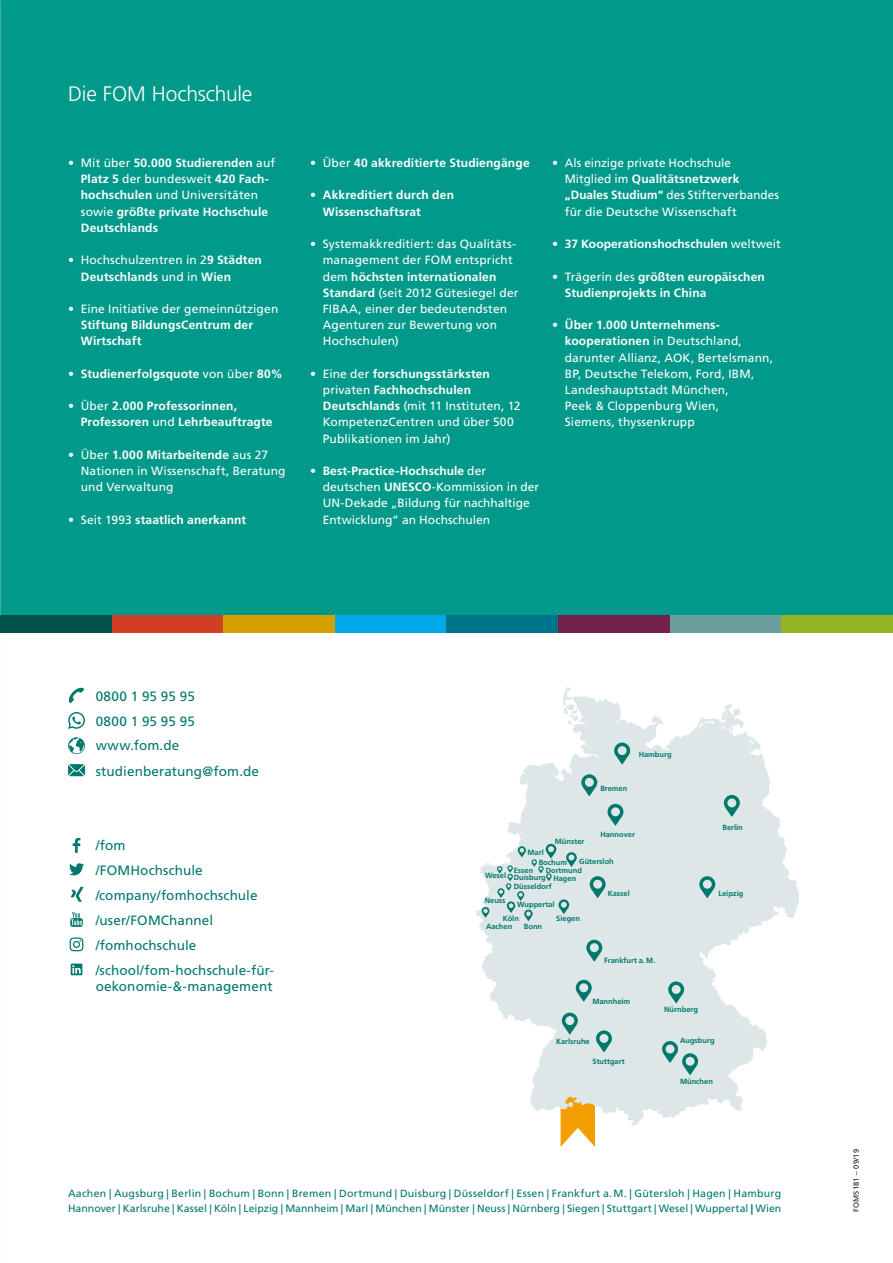
<style>
.page{position:relative;width:893px;height:1263px;background:#fff}
.page>*{position:absolute;margin:0;border:0;box-sizing:border-box;transform-origin:0 0}
.t1{font:300 21px "Frutiger LT Std";letter-spacing:-.005em;color:#fff}
.t2{font:13.5px/25px "Frutiger LT Std";letter-spacing:.01em;color:#00786c}
.t3{font:12px/16.2px "Frutiger LT Std";letter-spacing:.01em;color:#fff}
.t4{font:700 12px/16.2px "Frutiger LT Std";letter-spacing:.015em;color:#fff}
.t5{font:10.5px/15px "Frutiger LT Std";letter-spacing:.015em;color:#00786c}
.t6{font:700 7.5px/7.6px "Frutiger LT Std";color:#00786c}
.t7{font:7.5px "Frutiger LT Std";letter-spacing:.025em;color:#1d1d1b}
.s1{font-weight:400}
.s2{font-weight:700}
.s3{font-weight:900}
</style>
<div class="page">
<div style="left:0;top:0;width:893px;height:623px;background:#00998a"></div>
<svg style="left:561px;top:1126px;width:34px;height:21px"></svg>
<svg style="left:476px;top:687px;width:324px;height:439px;fill:#dde7e7"></svg>
<svg style="left:614px;top:743px;width:16px;height:21px"></svg>
<svg style="left:724px;top:795px;width:16px;height:22px"></svg>
<svg style="left:581px;top:774px;width:16px;height:22px"></svg>
<svg style="left:607px;top:804px;width:16px;height:22px"></svg>
<svg style="left:590px;top:876px;width:16px;height:22px"></svg>
<svg style="left:699px;top:876px;width:16px;height:22px"></svg>
<svg style="left:482px;top:907px;width:7px;height:11px"></svg>
<svg style="left:497px;top:844px;width:80px;height:77px;background:#cadddc"></svg>
<svg style="left:586px;top:940px;width:16px;height:21px"></svg>
<svg style="left:576px;top:980px;width:16px;height:21px"></svg>
<svg style="left:562px;top:1013px;width:16px;height:21px"></svg>
<svg style="left:596px;top:1030px;width:16px;height:22px"></svg>
<svg style="left:668px;top:981px;width:16px;height:22px"></svg>
<svg style="left:662px;top:1041px;width:36px;height:34px"></svg>
<svg style="left:68px;top:687px;width:16px;height:16px"></svg>
<svg style="left:68px;top:712px;width:17px;height:17px"></svg>
<svg style="left:68px;top:737px;width:17px;height:17px"></svg>
<svg style="left:68px;top:764px;width:17px;height:12px"></svg>
<svg style="left:73px;top:838px;width:7px;height:15px"></svg>
<svg style="left:69px;top:863px;width:15px;height:12px"></svg>
<svg style="left:71px;top:887px;width:12px;height:15px"></svg>
<svg style="left:70px;top:912px;width:13px;height:15px"></svg>
<svg style="left:70px;top:937px;width:13px;height:14px"></svg>
<svg style="left:71px;top:963px;width:11px;height:12px"></svg>
<div style="left:335px;top:615px;width:111px;height:17px;background:#00a8e7"></div>
<div style="left:670px;top:615px;width:111px;height:17px;background:#6b9e9c"></div>
<div style="left:446px;top:615px;width:112px;height:17px;background:#00748c"></div>
<div style="left:558px;top:615px;width:112px;height:17px;background:#73204a"></div>
<div style="left:223px;top:615px;width:112px;height:17px;background:#d49f00"></div>
<div style="left:112px;top:615px;width:111px;height:17px;background:#d03f25"></div>
<div style="left:0;top:615px;width:112px;height:17px;background:#00534a"></div>
<div style="left:781px;top:615px;width:112px;height:17px;background:#96b522"></div>
<h1 class="t1" style="left:68px;top:82px;width:186px">Die FOM Hochschule</h1>
<p class="t4" style="left:81px;top:155px;width:196px;text-indent:-13px"><span class="s1">• Mit über</span> 50.000 Studierenden <span class="s1">auf<br></span>Platz 5 <span class="s1">der bundesweit</span> 420 Fach&shy;hochschulen <span class="s1">und Universitäten sowie</span> größte private Hochschule<br>Deutschlands</p>
<p class="t3" style="left:81px;top:252px;width:183px;text-indent:-13px">• Hochschulzentren in 2<span class="s2">9 Städten<br>Deutschlands</span> und in <span class="s2">Wien</span></p>
<p class="t3" style="left:68px;top:301px;width:212px">• Eine Initiative der gemeinnützigen</p>
<p class="t4" style="left:81px;top:317px;width:174px">Stiftung BildungsCentrum der<br>Wirtschaft</p>
<p class="t4" style="left:68px;top:365px;width:216px"><span class="s1">•</span> Studienerfolgsquote <span class="s1">von über</span> 80%</p>
<p class="t4" style="left:81px;top:398px;width:193px;text-indent:-13px"><span class="s1">• Über</span> 2.000 Professorinnen,<br>Professoren <span class="s1">und</span> Lehrbeauftragte</p>
<p class="t3" style="left:81px;top:446px;width:206px;text-indent:-13px">• Über <span class="s2">1.000 Mitarbeitende</span> aus 27<br>Nationen in Wissenschaft, Beratung und Verwaltung</p>
<p class="t4" style="left:68px;top:511px;width:180px"><span class="s1">• Seit 1993</span> staatlich anerkannt</p>
<p class="t4" style="left:310px;top:155px;width:221px"><span class="s1">• Über</span> 40 akkreditierte Studiengänge</p>
<p class="t4" style="left:323px;top:187px;width:133px;text-indent:-13px"><span class="s1">•</span> Akkreditiert durch den<br>Wissenschaftsrat</p>
<p class="t3" style="left:323px;top:236px;width:197px;text-indent:-13px">• Systemakkreditiert: das Qualitäts&shy;management der FOM entspricht dem <span class="s2">höchsten internationalen<br>Standard</span> (seit 2012 Gütesiegel der<br>FIBAA, einer der bedeutendsten<br>Agenturen zur Bewertung von<br>Hochschulen)</p>
<p class="t3" style="left:323px;top:365px;width:199px;text-indent:-13px">• Eine der <span class="s2">forschungsstärksten </span>privaten <span class="s2">Fachhochschulen<br>Deutschlands</span> (mit 11 Instituten, 12<br>KompetenzCentren und über 500<br>Publikationen im Jahr)</p>
<p class="t3" style="left:323px;top:463px;width:218px;text-indent:-13px">• <span class="s2">Best-Practice-Hochschule</span> der deutschen <span class="s2">UNESCO</span>-Kommission in der UN-Dekade „Bildung für nachhaltige Entwicklung“ an Hochschulen</p>
<p class="t3" style="left:565px;top:155px;width:216px;text-indent:-13px">• Als einzige private Hochschule Mitglied im <span class="s2">Qualitätsnetzwerk „Duales Studium“</span> des Stifterverbandes für die Deutsche Wissenschaft</p>
<p class="t4" style="left:552px;top:236px;width:230px"><span class="s1">•</span> 37 Kooperationshochschulen <span class="s1">weltweit</span></p>
<p class="t4" style="left:565px;top:268px;width:202px;text-indent:-13px"><span class="s1">• Trägerin des</span> größten europäischen<br>Studienprojekts in China</p>
<p class="t3" style="left:565px;top:317px;width:210px;text-indent:-13px">• <span class="s2">Über 1.000 Unternehmens&shy;kooperationen</span> in Deutschland, darunter Allianz, AOK, Bertelsmann,<br>BP, Deutsche Telekom, Ford, IBM,<br>Landeshauptstadt München,<br>Peek &amp; Cloppenburg Wien,<br>Siemens, thyssenkrupp</p>
<p class="t2" style="left:96px;top:684px;width:165px">0800 1 95 95 95<br>0800 1 95 95 95 www.fom.de studienberatung@fom.de</p>
<p class="t2" style="left:96px;top:832px;width:180px">/fom<br>/FOMHochschule /company/fomhochschule /user/FOMChannel /fomhochschule /school/fom-hochschule-für-</p>
<p class="t2" style="left:96px;top:974px;width:178px">oekonomie-&amp;-management</p>
<p class="t6" style="left:528px;top:848px;width:18px">Marl</p>
<p class="t6" style="left:555px;top:837px;width:31px">Münster</p>
<p class="t6" style="left:600px;top:785px;width:28px">Bremen</p>
<p class="t6" style="left:639px;top:750px;width:34px">Hamburg</p>
<p class="t6" style="left:600px;top:831px;width:36px">Hannover</p>
<p class="t6" style="left:722px;top:823px;width:22px">Berlin</p>
<p class="t6" style="left:579px;top:858px;width:36px">Gütersloh</p>
<p class="t6" style="left:539px;top:859px;width:30px">Bochum</p>
<p class="t6" style="left:514px;top:866px;width:70px;text-indent:32px">Dortmund<br>Duisburg</p>
<p class="t6" style="left:514px;top:866px;width:21px">Essen</p>
<p class="t6" style="left:485px;top:872px;width:23px">Wesel</p>
<p class="t6" style="left:503px;top:914px;width:18px">Köln</p>
<p class="t6" style="left:553px;top:874px;width:24px">Hagen</p>
<p class="t6" style="left:514px;top:883px;width:39px">Düsseldorf</p>
<p class="t6" style="left:608px;top:890px;width:24px">Kassel</p>
<p class="t6" style="left:718px;top:890px;width:27px">Leipzig</p>
<p class="t6" style="left:485px;top:896px;width:22px">Neuss</p>
<p class="t6" style="left:486px;top:922px;width:28px">Aachen</p>
<p class="t6" style="left:517px;top:901px;width:39px">Wuppertal</p>
<p class="t6" style="left:556px;top:914px;width:25px">Siegen</p>
<p class="t6" style="left:524px;top:922px;width:20px">Bonn</p>
<p class="t6" style="left:604px;top:957px;width:53px">Frankfurt a. M.</p>
<p class="t6" style="left:592px;top:997px;width:39px">Mannheim</p>
<p class="t6" style="left:556px;top:1037px;width:35px">Karlsruhe</p>
<p class="t6" style="left:592px;top:1057px;width:34px">Stuttgart</p>
<p class="t6" style="left:664px;top:1005px;width:35px">Nürnberg</p>
<p class="t6" style="left:680px;top:1036px;width:36px">Augsburg</p>
<p class="t6" style="left:680px;top:1078px;width:34px">München</p>
<p class="t5" style="left:68px;top:1186px;width:715px">Aachen | Augsburg | Berlin | Bochum | Bonn | Bremen | Dortmund | Duisburg | Düsseldorf | Essen | Frankfurt a. M. | Gütersloh | Hagen | Hamburg<br>Hannover | Karlsruhe | Kassel | Köln | Leipzig | Mannheim | Marl | München | Münster | Neuss | Nürnberg | Siegen | Stuttgart | Wesel | Wuppertal <span class="s3">|</span> Wien</p>
<p class="t7" style="left:852px;top:1212px;width:64px;rotate:-90deg">FOM5181 – 09/19</p>
</div>
